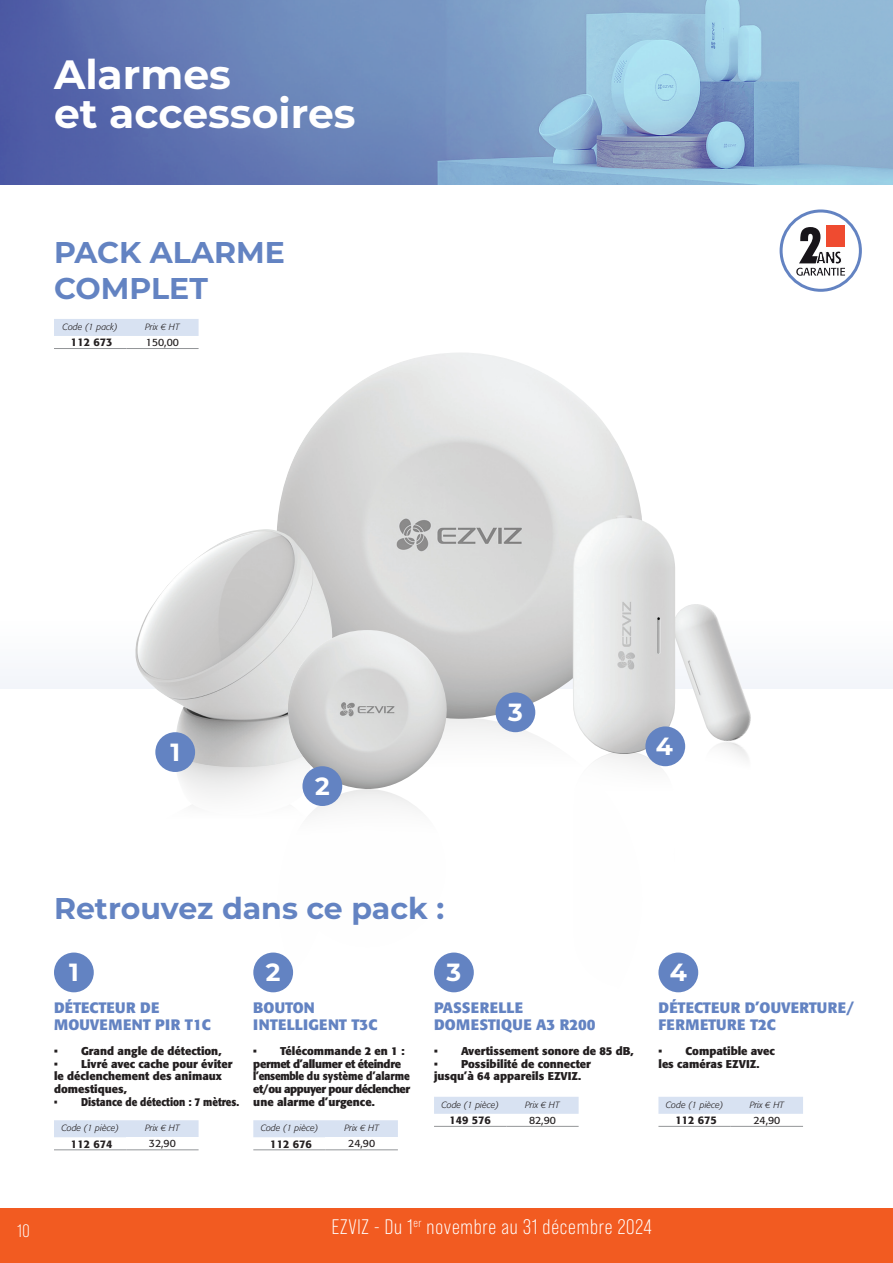
<style>
.page{position:relative;width:893px;height:1263px;background:#fff}
.page>*{position:absolute;margin:0;border:0;box-sizing:border-box;transform-origin:0 0}
.t1{font:700 40.95px/39px "Montserrat";color:#fff}
.t2{font:700 30px/36px "Montserrat";color:#6383c2}
.t3{font:700 24.9px "Montserrat";color:#fff}
.t4{font:21px "Bebas Neue Pro";letter-spacing:.04em;color:#fff}
.t5{font:18px "Bebas Neue Pro";color:#fff}
.t6{font:700 15px/16.5px "Formata";color:#6383c2}
.t7{font:700 15px/16.5px "Formata";letter-spacing:.02em;color:#6383c2}
.t8{font:700 11.25px/12.9px "Formata";color:#231f20}
.t9{font:700 11.25px/12.9px "Formata";letter-spacing:-.03em;color:#231f20}
.t10{font:700 11.25px "Formata";color:#231f20;scale:.89 1}
.t11{font:500 10.95px "Formata";color:#231f20}
.t12{font:10.5px "Formata";color:#231f20}
.t13{font:italic 300 9px "Formata";color:#231f20}
</style>
<div class="page">
<div style="left:0;top:1208px;width:893px;height:55px;background:#f25b21"></div>
<img style="left:277px;top:720px;width:261px;height:273px">
<img style="left:163px;top:767px;width:170px;height:219px">
<img style="left:288px;top:720px;width:160px;height:228px">
<img style="left:675px;top:604px;width:77px;height:160px">
<img style="left:595px;top:754px;width:79px;height:236px">
<img style="left:277px;top:353px;width:365px;height:367px">
<img style="left:135px;top:529px;width:198px;height:238px">
<img style="left:573px;top:515px;width:102px;height:239px">
<div style="left:155px;top:732px;width:40px;height:40px;background:#6383c2;border-radius:50%"></div>
<div style="left:302px;top:766px;width:40px;height:40px;background:#6383c2;border-radius:50%"></div>
<div style="left:495px;top:692px;width:40px;height:40px;background:#6383c2;border-radius:50%"></div>
<div style="left:645px;top:726px;width:40px;height:40px;background:#6383c2;border-radius:50%"></div>
<img style="left:0;top:0;width:893px;height:185px">
<div style="left:54px;top:952px;width:40px;height:40px;background:#6383c2;border-radius:50%"></div>
<div style="left:253px;top:952px;width:40px;height:40px;background:#6383c2;border-radius:50%"></div>
<div style="left:434px;top:952px;width:40px;height:40px;background:#6383c2;border-radius:50%"></div>
<div style="left:658px;top:952px;width:40px;height:40px;background:#6383c2;border-radius:50%"></div>
<div style="left:54px;top:1120px;width:145px;height:17px;background:#d8e2f2"></div>
<hr style="left:54px;top:1149px;width:72px;height:1px;background:#939598">
<hr style="left:126px;top:1149px;width:73px;height:1px;background:#939598">
<div style="left:253px;top:1120px;width:145px;height:17px;background:#d8e2f2"></div>
<hr style="left:253px;top:1149px;width:73px;height:1px;background:#939598">
<hr style="left:326px;top:1149px;width:72px;height:1px;background:#939598">
<div style="left:434px;top:1097px;width:145px;height:17px;background:#d8e2f2"></div>
<hr style="left:434px;top:1126px;width:72px;height:1px;background:#939598">
<hr style="left:506px;top:1126px;width:73px;height:1px;background:#939598">
<div style="left:54px;top:319px;width:145px;height:17px;background:#d8e2f2"></div>
<hr style="left:54px;top:348px;width:72px;height:1px;background:#939598">
<hr style="left:126px;top:348px;width:73px;height:1px;background:#939598">
<div style="left:826px;top:226px;width:19px;height:21px;background:#ef4b30"></div>
<svg style="left:796px;top:227px;width:49px;height:49px"></svg>
<div style="left:780px;top:209px;width:82px;height:83px;border:3px solid #6383c2;border-radius:50%"></div>
<div style="left:658px;top:1097px;width:145px;height:17px;background:#d8e2f2"></div>
<hr style="left:658px;top:1126px;width:73px;height:1px;background:#939598">
<hr style="left:731px;top:1126px;width:72px;height:1px;background:#939598">
<h1 class="t1" style="left:54px;top:52px;width:303px">Alarmes<br>et accessoires</h1>
<h2 class="t2" style="left:54px;top:233px;width:233px">PACK ALARME<br>COMPLET</h2>
<p class="t13" style="left:63px;top:321px;width:57px">Code (1 pack)</p>
<p class="t13" style="left:145px;top:321px;width:36px">Prix € HT</p>
<p class="t11" style="left:71px;top:336px;width:43px">112 673</p>
<p class="t12" style="left:146px;top:336px;width:35px">150,00</p>
<h3 class="t3" style="left:170px;top:734px;width:11px">1</h3>
<h3 class="t3" style="left:315px;top:768px;width:16px">2</h3>
<h3 class="t3" style="left:508px;top:694px;width:16px">3</h3>
<h3 class="t3" style="left:656px;top:728px;width:19px">4</h3>
<h2 class="t2" style="left:54px;top:888px;width:392px">Retrouvez dans ce pack :</h2>
<h3 class="t3" style="left:69px;top:954px;width:11px">1</h3>
<h3 class="t3" style="left:266px;top:954px;width:16px">2</h3>
<h3 class="t3" style="left:447px;top:954px;width:16px">3</h3>
<h3 class="t3" style="left:670px;top:954px;width:19px">4</h3>
<h3 class="t7" style="left:54px;top:999px;width:158px">DÉTECTEUR DE<br>MOUVEMENT PIR T1C</h3>
<p class="t8" style="left:54px;top:1044px;width:169px">• Grand angle de détection,</p>
<p class="t8" style="left:54px;top:1057px;width:180px">• Livré avec cache pour éviter le déclenchement des animaux domestiques,</p>
<p class="t10" style="left:54px;top:1095px;width:210px">• Distance de détection : 7 mètres.</p>
<h3 class="t6" style="left:658px;top:999px;width:197px">DÉTECTEUR D’OUVERTURE/<br>FERMETURE T2C</h3>
<h3 class="t6" style="left:434px;top:999px;width:163px">PASSERELLE<br>DOMESTIQUE A3 R200</h3>
<h3 class="t6" style="left:253px;top:999px;width:126px">BOUTON<br>INTELLIGENT T3C</h3>
<p class="t9" style="left:253px;top:1044px;width:158px">• Télécommande 2 en 1 : permet d’allumer et éteindre l’ensemble du système d’alarme et/ou appuyer pour déclencher une alarme d’urgence.</p>
<p class="t8" style="left:434px;top:1044px;width:201px">• Avertissement sonore de 85 dB,</p>
<p class="t8" style="left:658px;top:1044px;width:118px">• Compatible avec les caméras EZVIZ.</p>
<p class="t8" style="left:434px;top:1057px;width:158px">• Possibilité de connecter jusqu’à 64 appareils EZVIZ.</p>
<p class="t13" style="left:441px;top:1099px;width:59px">Code (1 pièce)</p>
<p class="t13" style="left:525px;top:1099px;width:36px">Prix € HT</p>
<p class="t11" style="left:449px;top:1113px;width:43px">149 576</p>
<p class="t12" style="left:529px;top:1114px;width:28px">82,90</p>
<p class="t13" style="left:666px;top:1099px;width:59px">Code (1 pièce)</p>
<p class="t13" style="left:750px;top:1099px;width:36px">Prix € HT</p>
<p class="t11" style="left:675px;top:1113px;width:43px">112 675</p>
<p class="t12" style="left:753px;top:1114px;width:28px">24,90</p>
<p class="t13" style="left:61px;top:1122px;width:59px">Code (1 pièce)</p>
<p class="t13" style="left:145px;top:1122px;width:36px">Prix € HT</p>
<p class="t11" style="left:71px;top:1137px;width:43px">112 674</p>
<p class="t12" style="left:149px;top:1137px;width:28px">32,90</p>
<p class="t13" style="left:261px;top:1122px;width:59px">Code (1 pièce)</p>
<p class="t13" style="left:345px;top:1122px;width:36px">Prix € HT</p>
<p class="t11" style="left:270px;top:1137px;width:43px">112 676</p>
<p class="t12" style="left:348px;top:1137px;width:28px">24,90</p>
<h3 class="t5" style="left:17px;top:1220px;width:14px">10</h3>
<h3 class="t4" style="left:332px;top:1215px;width:321px">EZVIZ - Du 1<sup>er</sup> novembre au 31 décembre 2024</h3>
</div>
